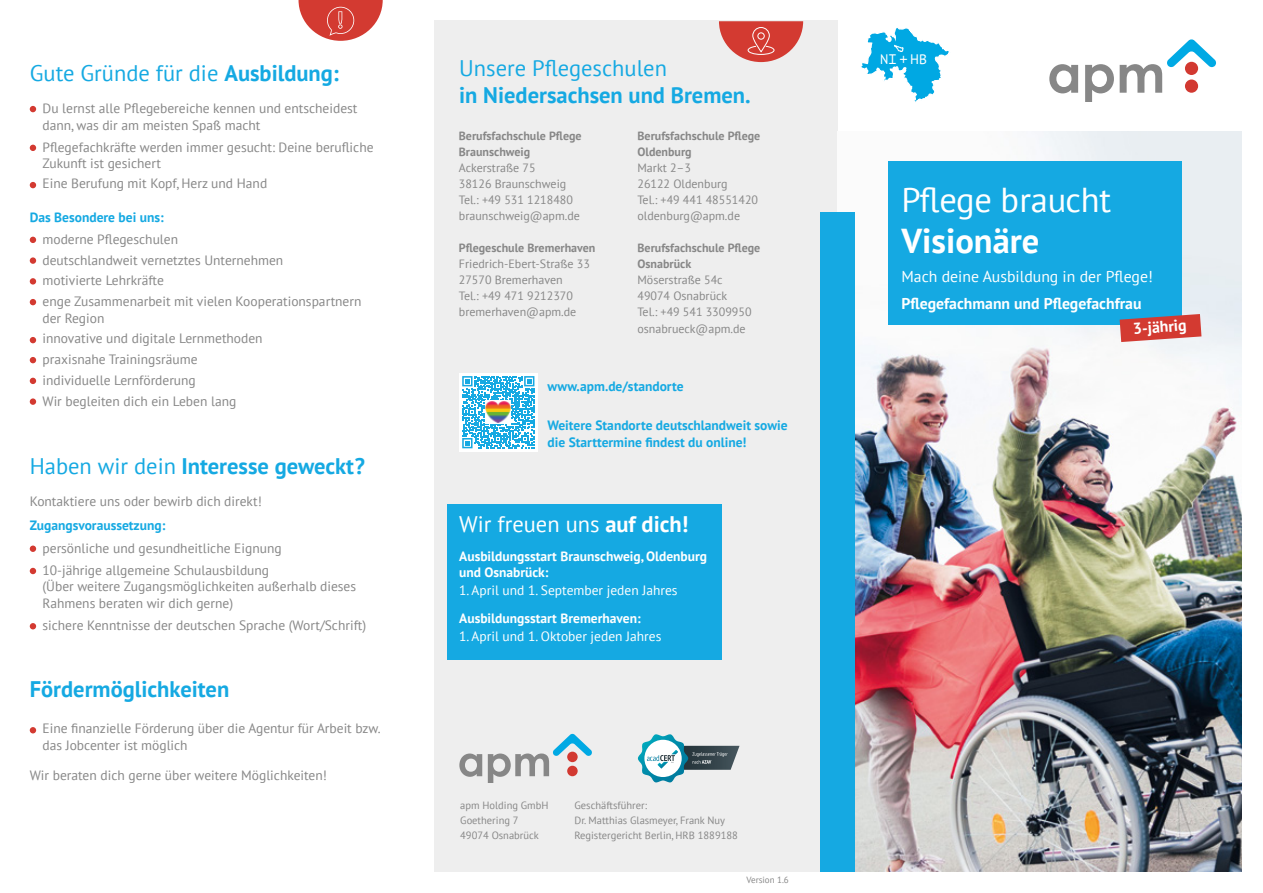
<style>
.page{position:relative;width:1263px;height:893px;background:#fff}
.page>*{position:absolute;margin:0;border:0;box-sizing:border-box;transform-origin:0 0}
.t1{font:34.5px "PT Sans";letter-spacing:-.01em;color:#fff}
.t2{font:700 34.5px "PT Sans";color:#fff}
.t3{font:700 22.5px "PT Sans";color:#15a9e2}
.t4{font:22.5px "PT Sans";color:#15a9e2}
.t5{font:22.5px "PT Sans";color:#fff}
.t6{font:700 15.75px "PT Sans";color:#fff}
.t7{font:15.75px "PT Sans";color:#fff}
.t8{font:13.8px "PT Mono";color:#fff}
.t9{font:13.5px/20.7px "PT Sans";color:#878787}
.t10{font:700 13.5px/16.5px "PT Sans";color:#15a9e2}
.t11{font:700 13.5px/16.2px "PT Sans";color:#fff}
.t12{font:13.5px "PT Sans";color:#fff}
.t13{font:12px/16px "PT Sans";color:#878787}
.t14{font:700 12px/16px "PT Sans";color:#878787}
.t15{font:10.5px/15px "PT Sans";color:#878787}
.t16{font:9px "PT Sans";color:#878787}
.s1{font-weight:700}
.s2{font-weight:400}
</style>
<div class="page">
<div style="left:434px;top:21px;width:404px;height:851px;background:#eee"></div>
<svg style="left:719px;top:21px;width:84px;height:41px"></svg>
<div style="left:757px;top:32px;width:8px;height:8px;border:1px solid #fff;border-radius:50%"></div>
<div style="left:752px;top:27px;width:18px;height:25px;border:1px solid #fff;border-radius:8px"></div>
<svg style="left:30px;top:546px;width:6px;height:6px"></svg>
<svg style="left:30px;top:568px;width:6px;height:6px"></svg>
<svg style="left:30px;top:623px;width:6px;height:6px"></svg>
<svg style="left:30px;top:727px;width:6px;height:6px"></svg>
<svg style="left:30px;top:106px;width:6px;height:6px"></svg>
<svg style="left:30px;top:145px;width:6px;height:6px"></svg>
<svg style="left:30px;top:182px;width:6px;height:6px"></svg>
<svg style="left:30px;top:237px;width:6px;height:6px"></svg>
<div style="left:30px;top:257px;width:6px;height:7px;background:#d33a31;border-radius:50%"></div>
<div style="left:30px;top:278px;width:6px;height:7px;background:#d33a31;border-radius:50%"></div>
<svg style="left:30px;top:299px;width:6px;height:6px"></svg>
<svg style="left:30px;top:337px;width:6px;height:6px"></svg>
<svg style="left:30px;top:357px;width:6px;height:6px"></svg>
<svg style="left:30px;top:378px;width:6px;height:6px"></svg>
<div style="left:30px;top:398px;width:6px;height:7px;background:#d33a31;border-radius:50%"></div>
<svg style="left:298px;top:0;width:85px;height:41px"></svg>
<div style="left:447px;top:504px;width:275px;height:155px;background:#15a9e2"></div>
<img style="left:838px;top:131px;width:404px;height:741px">
<div style="left:821px;top:213px;width:34px;height:531px;background:#15a9e2"></div>
<div style="left:889px;top:162px;width:293px;height:163px;background:#15a9e2"></div>
<div style="left:821px;top:325px;width:34px;height:547px;background:#15a9e2"></div>
<div style="left:459px;top:373px;width:78px;height:78px;background:linear-gradient(to right,#fff,#fff)"></div>
<svg style="left:462px;top:376px;width:72px;height:72px;background:#63c5eb"></svg>
<img style="left:486px;top:401px;width:25px;height:23px">
<svg style="left:1049px;top:64px;width:29px;height:29px"></svg>
<svg style="left:1085px;top:64px;width:29px;height:37px"></svg>
<svg style="left:1120px;top:39px;width:96px;height:54px"></svg>
<svg style="left:861px;top:28px;width:88px;height:74px"></svg>
<svg style="left:1120px;top:314px;width:81px;height:28px"></svg>
<svg style="left:638px;top:734px;width:101px;height:49px"></svg>
<svg style="left:459px;top:753px;width:23px;height:24px"></svg>
<svg style="left:488px;top:734px;width:104px;height:49px"></svg>
<h2 class="t4" style="left:30px;top:58px;width:311px">Gute Gründe für die <span class="s1">Ausbildung:</span></h2>
<p class="t9" style="left:43px;top:100px;width:316px;line-height:16.5px">Du lernst alle Pflegebereiche kennen und entscheidest dann, was dir am meisten Spaß macht</p>
<p class="t9" style="left:43px;top:138px;width:333px;line-height:16.5px">Pflegefachkräfte werden immer gesucht: Deine berufliche<br>Zukunft ist gesichert</p>
<p class="t9" style="left:43px;top:173px;width:226px">Eine Berufung mit Kopf, Herz und Hand</p>
<p class="t10" style="left:30px;top:209px;width:135px">Das Besondere bei uns:</p>
<p class="t9" style="left:43px;top:228px;width:320px">moderne Pflegeschulen<br>deutschlandweit vernetztes Unternehmen<br>motivierte Lehrkräfte<br>enge Zusammenarbeit mit vielen Kooperationspartnern</p>
<p class="t9" style="left:43px;top:307px;width:222px">der Region<br>innovative und digitale Lernmethoden praxisnahe Trainingsräume individuelle Lernförderung<br>Wir begleiten dich ein Leben lang</p>
<h2 class="t3" style="left:30px;top:451px;width:337px"><span class="s2">Haben wir dein</span> Interesse geweckt?</h2>
<p class="t9" style="left:30px;top:491px;width:234px">Kontaktiere uns oder bewirb dich direkt!</p>
<p class="t10" style="left:30px;top:517px;width:137px">Zugangsvoraussetzung:</p>
<p class="t9" style="left:43px;top:536px;width:241px;line-height:22.2px">persönliche und gesundheitliche Eignung<br>10-jährige allgemeine Schulausbildung</p>
<p class="t9" style="left:43px;top:578px;width:315px;line-height:16.5px">(Über weitere Zugangsmöglichkeiten außerhalb dieses<br>Rahmens beraten wir dich gerne)</p>
<p class="t9" style="left:43px;top:615px;width:325px">sichere Kenntnisse der deutschen Sprache (Wort/Schrift)</p>
<h2 class="t3" style="left:30px;top:675px;width:201px">Fördermöglichkeiten</h2>
<p class="t9" style="left:43px;top:720px;width:339px;line-height:16.5px">Eine finanzielle Förderung über die Agentur für Arbeit bzw. das Jobcenter ist möglich</p>
<p class="t9" style="left:30px;top:764px;width:299px">Wir beraten dich gerne über weitere Möglichkeiten!</p>
<h2 class="t4" style="left:459px;top:54px;width:209px">Unsere Pflegeschulen</h2>
<h2 class="t3" style="left:459px;top:81px;width:293px">in Niedersachsen und Bremen.</h2>
<p class="t14" style="left:459px;top:127px;width:124px">Berufsfachschule Pflege<br>Braunschweig</p>
<p class="t13" style="left:459px;top:159px;width:123px">Ackerstraße 75<br>38126 Braunschweig<br>Tel.: +49 531 1218480 braunschweig@apm.de</p>
<p class="t14" style="left:459px;top:240px;width:138px">Pflegeschule Bremerhaven</p>
<p class="t13" style="left:459px;top:256px;width:133px">Friedrich-Ebert-Straße 33<br>27570 Bremerhaven<br>Tel.: +49 471 9212370 bremerhaven@apm.de</p>
<p class="t14" style="left:637px;top:127px;width:124px">Berufsfachschule Pflege<br>Oldenburg</p>
<p class="t13" style="left:637px;top:159px;width:122px">Markt 2–3<br>26122 Oldenburg<br>Tel.: +49 441 48551420 oldenburg@apm.de</p>
<p class="t14" style="left:637px;top:240px;width:124px">Berufsfachschule Pflege<br>Osnabrück</p>
<p class="t13" style="left:637px;top:272px;width:116px">Möserstraße 54c<br>49074 Osnabrück<br>Tel.: +49 541 3309950 osnabrueck@apm.de</p>
<p class="t10" style="left:547px;top:378px;width:138px">www.apm.de/standorte</p>
<p class="t10" style="left:547px;top:417px;width:242px">Weitere Standorte deutschlandweit sowie die Starttermine findest du online!</p>
<h2 class="t5" style="left:459px;top:510px;width:231px">Wir freuen uns <span class="s1">auf dich!</span></h2>
<p class="t11" style="left:459px;top:547px;width:249px">Ausbildungsstart Braunschweig, Oldenburg und Osnabrück:</p>
<p class="t12" style="left:459px;top:581px;width:220px">1. April und 1. September jeden Jahres</p>
<p class="t11" style="left:459px;top:610px;width:183px">Ausbildungsstart Bremerhaven:</p>
<p class="t12" style="left:459px;top:627px;width:204px">1. April und 1. Oktober jeden Jahres</p>
<p class="t15" style="left:460px;top:797px;width:90px">apm Holding GmbH<br>Goethering 7<br>49074 Osnabrück</p>
<p class="t15" style="left:574px;top:797px;width:165px">Geschäftsführer:<br>Dr. Matthias Glasmeyer, Frank Nuy<br>Registergericht Berlin, HRB 1889188</p>
<p class="t16" style="left:746px;top:874px;width:44px">Version 1.6</p>
<p class="t8" style="left:880px;top:51px;width:48px">NI+HB</p>
<h1 class="t1" style="left:901px;top:178px;width:211px">Pflege braucht</h1>
<h1 class="t2" style="left:901px;top:218px;width:139px">Visionäre</h1>
<p class="t7" style="left:901px;top:266px;width:253px">Mach deine Ausbildung in der Pflege!</p>
<p class="t6" style="left:901px;top:293px;width:242px">Pflegefachmann und Pflegefachfrau</p>
<p class="t6" style="left:1132px;top:318px;width:55px;rotate:-4deg">3-jährig</p>
</div>
